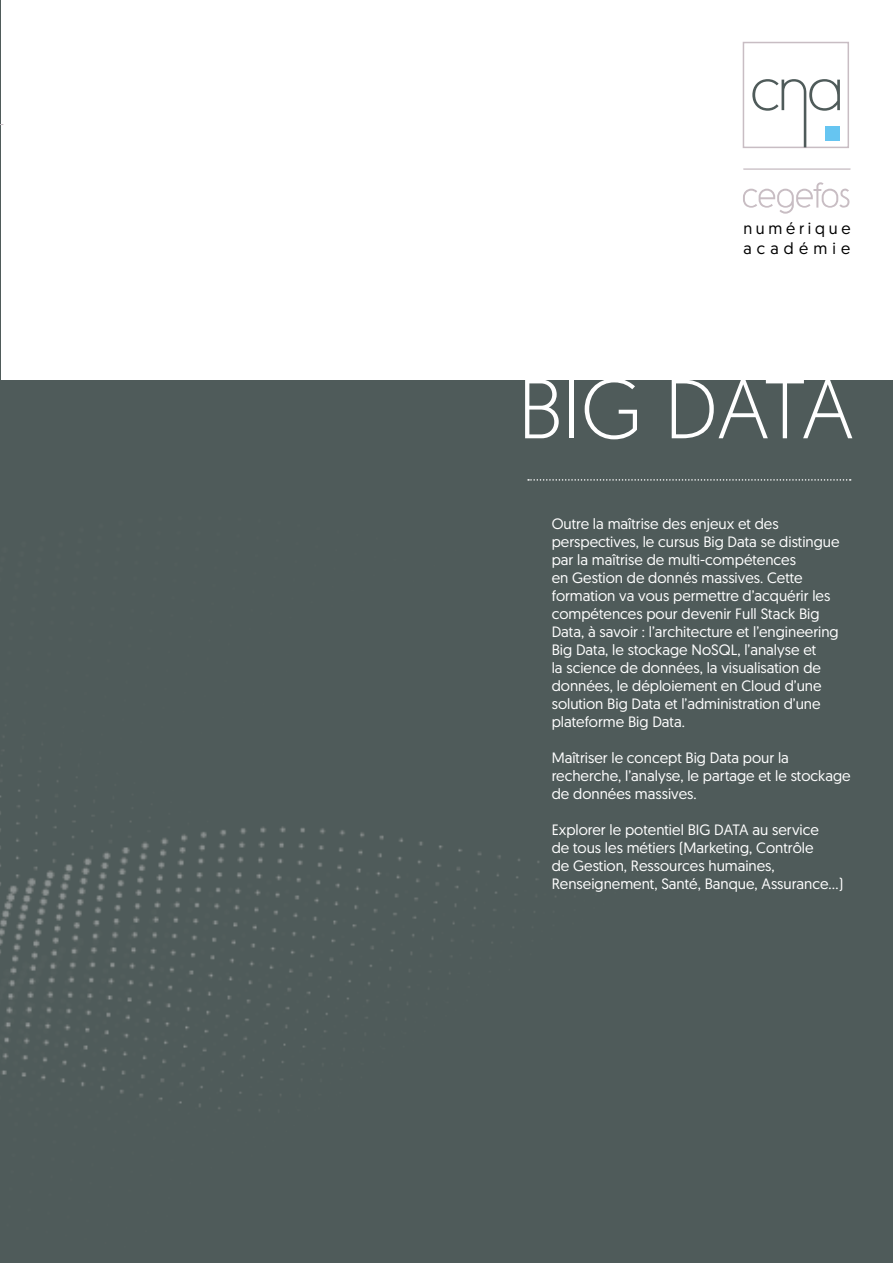
<style>
.page{position:relative;width:893px;height:1263px;background:#fff}
.page>*{position:absolute;margin:0;border:0;box-sizing:border-box;transform-origin:0 0}
.t1{font:300 84px "Geomanist";color:#fff}
.t2{font:16.2px/19.5px "Geomanist";letter-spacing:.23em;color:#000}
.t3{font:15px/18px "Geomanist";color:#fff}
</style>
<div class="page">
<div style="left:0;top:0;width:893px;height:1262px;background:#4f5b5a"></div>
<img style="left:0;top:480px;width:852px;height:631px">
<div style="left:1px;top:0;width:892px;height:379px;background:#fff"></div>
<hr style="left:743px;top:168px;width:107px;height:2px;background:#c8bdc3">
<svg style="left:743px;top:182px;width:107px;height:32px"></svg>
<div style="left:743px;top:42px;width:106px;height:106px;background:#fff;border:2px solid #c8bdc3"></div>
<svg style="left:752px;top:79px;width:88px;height:68px"></svg>
<div style="left:826px;top:127px;width:14px;height:14px;background:#66c5f1"></div>
<svg style="left:528px;top:479px;width:323px;height:2px"></svg>
<p class="t2" style="left:743px;top:218px;width:109px">numérique académie</p>
<h1 class="t1" style="left:518px;top:355px;width:337px">BIG DATA</h1>
<p class="t3" style="left:552px;top:514px;width:289px">Outre la maîtrise des enjeux et des perspectives, le cursus Big Data se distingue par la maîtrise de multi-compétences<br>en Gestion de donnés massives. Cette formation va vous permettre d’acquérir les compétences pour devenir Full Stack Big Data, à savoir : l’architecture et l’engineering Big Data, le stockage NoSQL, l’analyse et<br>la science de données, la visualisation de données, le déploiement en Cloud d’une solution Big Data et l’administration d’une plateforme Big Data.</p>
<p class="t3" style="left:552px;top:748px;width:300px">Maîtriser le concept Big Data pour la recherche, l’analyse, le partage et le stockage de données massives.</p>
<p class="t3" style="left:552px;top:820px;width:293px">Explorer le potentiel BIG DATA au service<br>de tous les métiers (Marketing, Contrôle<br>de Gestion, Ressources humaines, Renseignement, Santé, Banque, Assurance…)</p>
</div>
